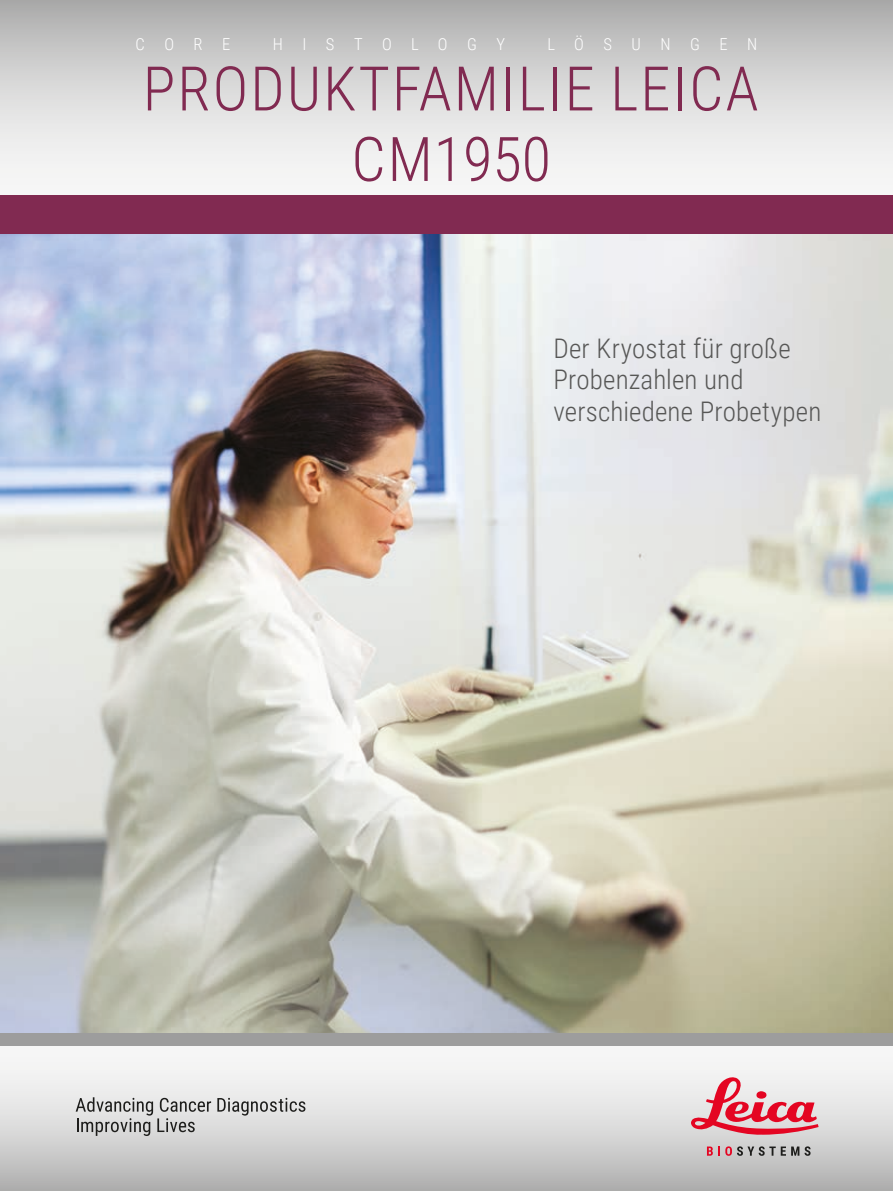
<style>
.page{position:relative;width:893px;height:1191px;background:#fff}
.page>*{position:absolute;margin:0;border:0;box-sizing:border-box;transform-origin:0 0}
.t1{font:300 61.5px/70.5px "Roboto Condensed";letter-spacing:.035em;color:#812a51;text-align:center}
.t2{font:300 27px/31.5px "Roboto Condensed";letter-spacing:.005em;color:#575756}
.t3{font:300 16.5px "Roboto Condensed";letter-spacing:1.185em;color:#fff}
</style>
<div class="page">
<img style="left:0;top:234px;width:893px;height:799px">
<div style="left:0;top:0;width:893px;height:198px;background:linear-gradient(to bottom,#b2b2b2,#fff)"></div>
<div style="left:0;top:1046px;width:893px;height:145px;background:linear-gradient(to bottom,#fff,#b6b6b6)"></div>
<div style="left:0;top:196px;width:893px;height:38px;background:#812a51"></div>
<div style="left:0;top:1033px;width:893px;height:13px;background:#9d9d9d"></div>
<svg style="left:217px;top:1097px;width:88px;height:18px;background:#b4b4b4"></svg>
<svg style="left:76px;top:1097px;width:135px;height:39px;background:#b9b9b9"></svg>
<svg style="left:691px;top:1077px;width:128px;height:58px;background:#e69da6"></svg>
<svg style="left:707px;top:1146px;width:103px;height:9px"></svg>
<p class="t3" style="left:135px;top:32px;width:97px">CORE</p>
<p class="t3" style="left:273px;top:32px;width:234px">HISTOLOGY</p>
<p class="t3" style="left:547px;top:32px;width:211px">LÖSUNGEN</p>
<h1 class="t1" style="left:143px;top:51px;width:617px">PRODUKTFAMILIE LEICA<br>CM1950</h1>
<p class="t2" style="left:553px;top:331px;width:269px">Der Kryostat für große<br>Probenzahlen und verschiedene Probetypen</p>
</div>
